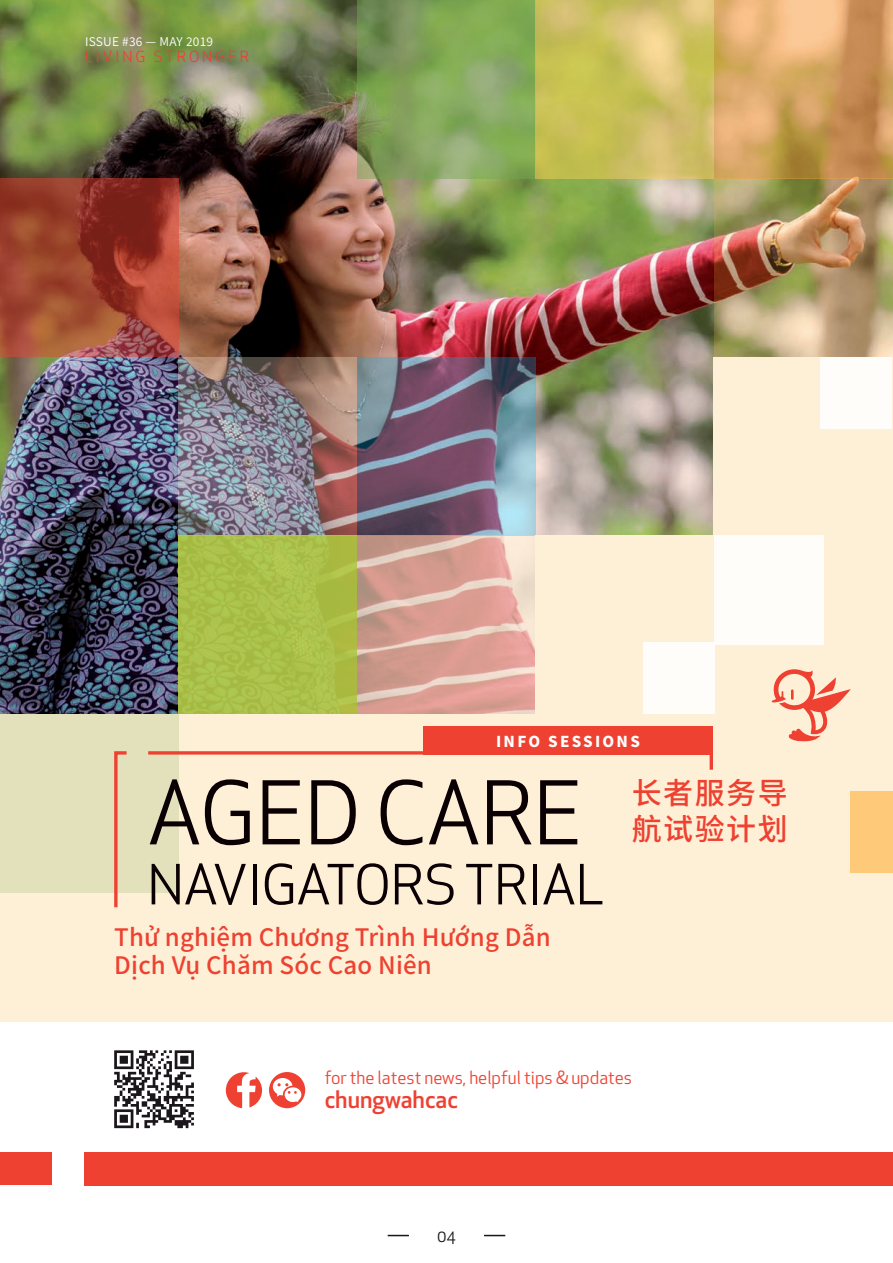
<style>
.page{position:relative;width:893px;height:1263px;background:#fff}
.page>*{position:absolute;margin:0;border:0;box-sizing:border-box;transform-origin:0 0}
.t1{font:85.5px "Apex New";color:#0a0004}
.t2{font:54px "Apex New";color:#0a0004}
.t3{font:500 30px/36px "Source Han Sans CN";letter-spacing:.05em;color:#ee4131}
.t4{font:500 24px/28.8px "Source Han Sans CN";letter-spacing:.01em;color:#ee4131}
.t5{font:500 23.7px "Apex New";color:#ee4131}
.t6{font:17.85px "Apex New";color:#ee4131}
.t7{font:16.5px "Apex New";color:#1a161a}
.t8{font:15px "Apex New";letter-spacing:.2em;color:#ee4131}
.t9{font:800 15px "Source Han Sans CN";letter-spacing:.15em;color:#fff}
.t10{font:12px "Source Han Sans CN";letter-spacing:.02em;color:#fff}
</style>
<div class="page">
<div style="left:0;top:0;width:893px;height:1021px;background:#fef0d6"></div>
<img style="left:0;top:0;width:714px;height:714px">
<svg style="left:357px;top:0;width:178px;height:178px;background:#82a35b"></svg>
<svg style="left:535px;top:0;width:179px;height:178px;background:#cec062"></svg>
<svg style="left:0;top:178px;width:178px;height:179px;background:#9c412f"></svg>
<svg style="left:714px;top:0;width:178px;height:178px;background:#d5a263"></svg>
<img style="left:178px;top:357px;width:179px;height:178px">
<svg style="left:357px;top:535px;width:178px;height:179px;background:#daa89c"></svg>
<img style="left:714px;top:178px;width:178px;height:179px">
<svg style="left:357px;top:357px;width:178px;height:178px;background:#776e83"></svg>
<div style="left:178px;top:535px;width:179px;height:179px;background:#abc049"></div>
<div style="left:0;top:714px;width:178px;height:178px;background:#e2e1bc"></div>
<div style="left:535px;top:535px;width:358px;height:268px;background:#fef0d6"></div>
<div style="left:714px;top:535px;width:110px;height:110px;background:#fff"></div>
<div style="left:643px;top:642px;width:71px;height:72px;background:#fff"></div>
<div style="left:820px;top:357px;width:72px;height:72px;background:#fff"></div>
<div style="left:84px;top:1152px;width:809px;height:33px;background:#ee4131"></div>
<div style="left:0;top:1152px;width:51px;height:33px;background:#ee4131"></div>
<svg style="left:755px;top:1021px;width:138px;height:165px"></svg>
<svg style="left:226px;top:1072px;width:36px;height:36px"></svg>
<svg style="left:269px;top:1072px;width:36px;height:36px"></svg>
<svg style="left:114px;top:1050px;width:80px;height:78px"></svg>
<div style="left:851px;top:792px;width:42px;height:81px;background:#feca79"></div>
<svg style="left:113px;top:751px;width:17px;height:157px"></svg>
<svg style="left:148px;top:749px;width:565px;height:24px"></svg>
<div style="left:423px;top:726px;width:290px;height:28px;background:#ee4131"></div>
<svg style="left:771px;top:669px;width:80px;height:73px"></svg>
<svg style="left:388px;top:1235px;width:21px;height:1px"></svg>
<svg style="left:484px;top:1235px;width:21px;height:1px"></svg>
<p class="t10" style="left:85px;top:35px;width:130px">ISSUE #36 — MAY 2019</p>
<p class="t8" style="left:85px;top:47px;width:166px">LIVING STRONGER</p>
<p class="t9" style="left:496px;top:733px;width:145px">INFO SESSIONS</p>
<h1 class="t1" style="left:148px;top:759px;width:436px">AGED CARE</h1>
<h2 class="t2" style="left:148px;top:851px;width:458px">NAVIGATORS TRIAL</h2>
<p class="t3" style="left:632px;top:776px;width:157px">长者服务导航试验计划</p>
<p class="t4" style="left:114px;top:923px;width:438px">Thử nghiệm Chương Trình Hướng Dẫn<br>Dịch Vụ Chăm Sóc Cao Niên</p>
<p class="t6" style="left:325px;top:1066px;width:309px">for the latest news, helpful tips &amp; updates</p>
<p class="t5" style="left:325px;top:1084px;width:135px">chungwahcac</p>
<p class="t7" style="left:437px;top:1225px;width:20px">04</p>
</div>
